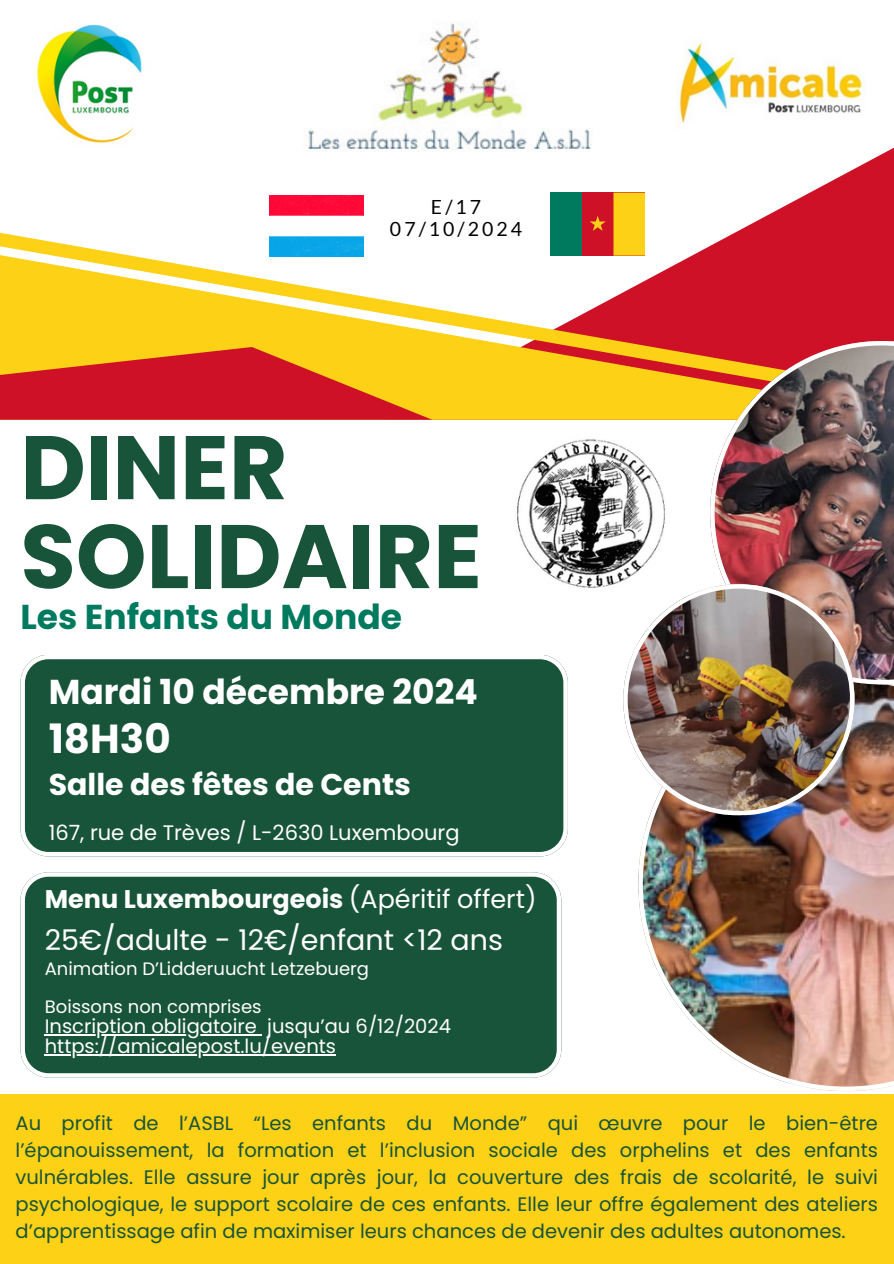
<style>
.page{position:relative;width:894px;height:1264px;background:#fff}
.page>*{position:absolute;margin:0;border:0;box-sizing:border-box;transform-origin:0 0}
.t1{font:700 90px/88.8px "Poppins";color:#185439}
.t2{font:700 40.5px "Poppins";color:#fff}
.t3{font:700 34.5px "Poppins";color:#fff}
.t4{font:700 34.5px "Poppins";color:#007a5e}
.t5{font:700 30px "Poppins";color:#fff}
.t6{font:28.5px "Poppins";color:#fff}
.t7{font:700 25.5px "Poppins";color:#fff}
.t8{font:21px "Poppins";color:#fff}
.t9{font:19.5px/27px "Poppins";color:#185439;text-align:justify}
.t10{font:19.5px "Poppins";color:#fff}
.t11{font:19.5px "Lato";letter-spacing:.155em;color:#000}
.t12{font:18px "Poppins";color:#fff}
.s1{font-weight:400}
</style>
<div class="page">
<svg style="left:592px;top:135px;width:301px;height:91px"></svg>
<svg style="left:0;top:226px;width:893px;height:183px"></svg>
<svg style="left:0;top:347px;width:432px;height:72px;background:#dc4f20"></svg>
<img style="left:638px;top:684px;width:255px;height:407px">
<img style="left:710px;top:341px;width:183px;height:343px">
<img style="left:623px;top:584px;width:230px;height:230px">
<div style="left:20px;top:655px;width:547px;height:201px;background:#185439"></div>
<svg style="left:20px;top:872px;width:540px;height:205px;background:#2a6148"></svg>
<div style="left:0;top:1094px;width:893px;height:169px;background:#fcd116"></div>
<img style="left:307px;top:23px;width:284px;height:129px">
<img style="left:677px;top:42px;width:186px;height:82px">
<img style="left:37px;top:24px;width:105px;height:119px">
<img style="left:269px;top:195px;width:95px;height:61px">
<div style="left:550px;top:192px;width:94px;height:63px;background:#ce1126"></div>
<div style="left:550px;top:192px;width:31px;height:63px;background:#007a5e"></div>
<svg style="left:590px;top:192px;width:54px;height:63px"></svg>
<img style="left:517px;top:439px;width:155px;height:162px">
<hr style="left:45px;top:1033px;width:212px;height:2px;background:#fff">
<hr style="left:45px;top:1054px;width:291px;height:1px;background:#fff">
<p class="t11" style="left:431px;top:194px;width:52px">E/17</p>
<p class="t11" style="left:390px;top:217px;width:134px">07/10/2024</p>
<p class="t1" style="left:20px;top:423px;width:463px">DINER<br>SOLIDAIRE</p>
<h2 class="t4" style="left:20px;top:592px;width:383px">Les Enfants du Monde</h2>
<h3 class="t3" style="left:49px;top:667px;width:430px">Mardi 10 décembre 2024</h3>
<p class="t2" style="left:49px;top:710px;width:123px">18H30</p>
<h1 class="t5" style="left:49px;top:764px;width:363px">Salle des fêtes de Cents</h1>
<p class="t8" style="left:49px;top:817px;width:412px">167, rue de Trèves / L-2630 Luxembourg</p>
<h3 class="t7" style="left:45px;top:880px;width:493px">Menu Luxembourgeois <span class="s1">(Apéritif offert)</span></h3>
<p class="t6" style="left:45px;top:920px;width:459px">25€/adulte - 12€/enfant &lt;12 ans</p>
<p class="t12" style="left:45px;top:955px;width:326px">Animation D’Lidderuucht Letzebuerg</p>
<p class="t12" style="left:45px;top:994px;width:218px">Boissons non comprises</p>
<p class="t10" style="left:45px;top:1012px;width:213px">Inscription obligatoire</p>
<h6 class="t10" style="left:267px;top:1012px;width:185px">jusqu’au 6/12/2024</h6>
<h5 class="t10" style="left:45px;top:1032px;width:293px">https://amicalepost.lu/events</h5>
<h4 class="t9" style="left:16px;top:1109px;width:863px">Au profit de l’ASBL “Les enfants du Monde” qui œuvre pour le bien-être l’épanouissement, la formation et l’inclusion sociale des orphelins et des enfants vulnérables. Elle assure jour après jour, la couverture des frais de scolarité, le suivi psychologique, le support scolaire de ces enfants. Elle leur offre également des ateliers d’apprentissage afin de maximiser leurs chances de devenir des adultes autonomes.</h4>
</div>
